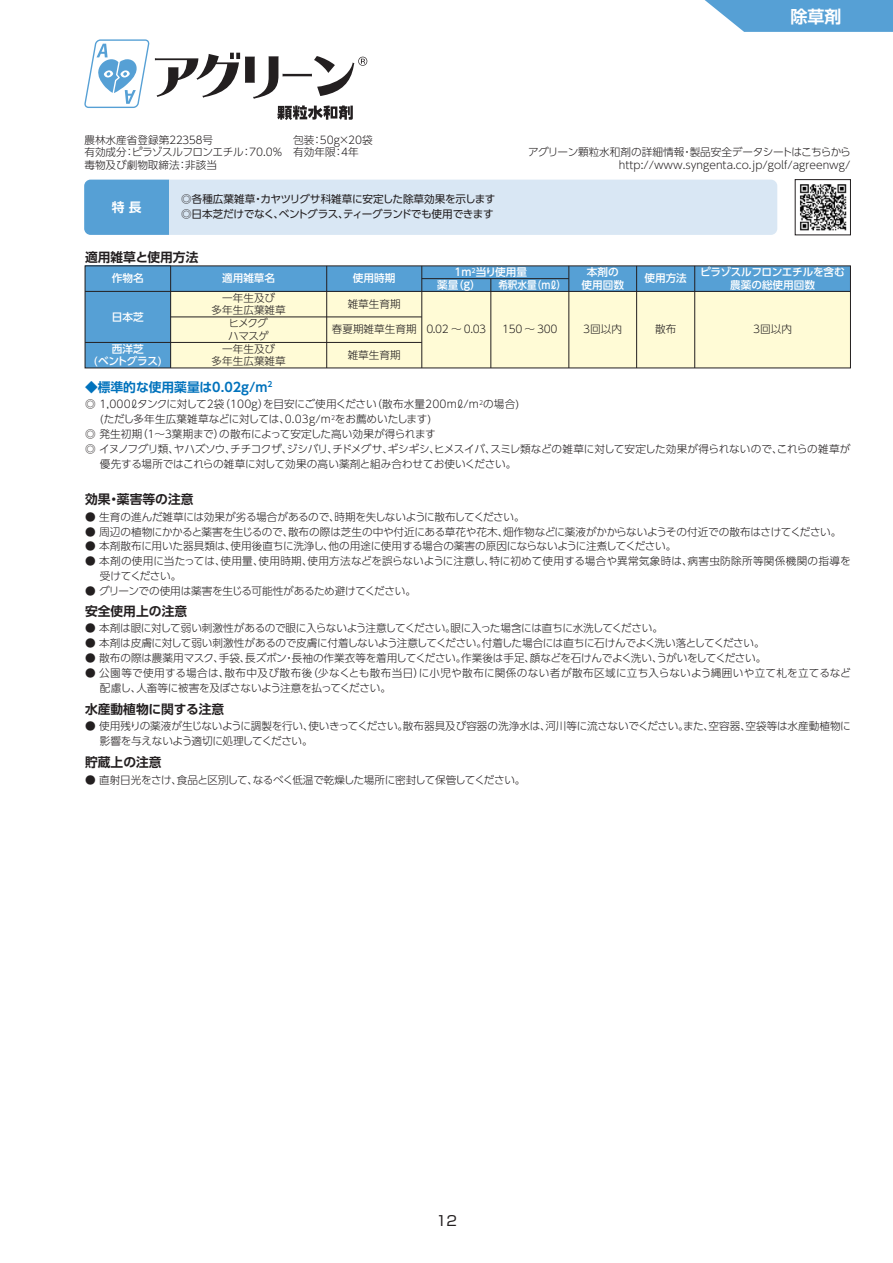
<style>
.page{position:relative;width:893px;height:1263px;background:#fff}
.page>*{position:absolute;margin:0;border:0;box-sizing:border-box;transform-origin:0 0}
.t1{font:700 16.95px "UD Shin Go Pr 6 De";color:#fff}
.t2{font:13.8px "Shin Go Pr 6";color:#231f20}
.t3{font:700 12.75px "UD Shin Go Pr 6 De";color:#231f20}
.t4{font:700 12.75px "UD Shin Go Pro De";color:#0072bc}
.t5{font:700 12.75px "UD Shin Go Pr 6 De";color:#fff}
.t6{font:300 10.65px/14.9px "UD Shin Go Pr 6";letter-spacing:-.02em;color:#231f20}
.t7{font:300 10.65px/14.9px "UD Shin Go Pr 6";letter-spacing:.015em;color:#231f20}
.t8{font:300 10.65px/12.8px "UD Shin Go Pr 6";color:#231f20}
.t9{font:10.65px/14.9px "UD Shin Go Pr 6";letter-spacing:-.03em;color:#231f20}
.t10{font:300 10.65px "UD Shin Go Pr 6";letter-spacing:.005em;color:#231f20}
.t11{font:300 10.65px "UD Shin Go Pr 6";letter-spacing:-.045em;color:#231f20}
.t12{font:500 10.65px/12.8px "UD Shin Go Pr 6";color:#fff;text-align:center}
.t13{font:500 10.65px/12.8px "UD Shin Go Pr 6";letter-spacing:-.02em;color:#fff;text-align:center}
.t14{font:500 10.65px/12.8px "UD Shin Go Pr 6";letter-spacing:-.025em;color:#fff;text-align:center}
.t15{font:500 10.65px "UD Shin Go Pr 6";color:#fff;scale:.9 1}
</style>
<div class="page">
<img style="left:799px;top:184px;width:48px;height:47px">
<svg style="left:84px;top:180px;width:693px;height:55px"></svg>
<div style="left:795px;top:179px;width:56px;height:56px;border:1px solid #231f20"></div>
<svg style="left:155px;top:53px;width:212px;height:46px"></svg>
<svg style="left:277px;top:105px;width:76px;height:15px"></svg>
<svg style="left:84px;top:39px;width:65px;height:69px"></svg>
<div style="left:171px;top:291px;width:679px;height:77px;background:#fffbd6"></div>
<div style="left:85px;top:266px;width:86px;height:102px;background:#56a0d5"></div>
<div style="left:85px;top:266px;width:765px;height:25px;background:#56a0d5"></div>
<hr style="left:170px;top:266px;width:1px;height:102px;background:#231f20">
<hr style="left:326px;top:266px;width:1px;height:102px;background:#231f20">
<hr style="left:422px;top:266px;width:1px;height:102px;background:#231f20">
<hr style="left:491px;top:279px;width:1px;height:89px;background:#231f20">
<hr style="left:569px;top:266px;width:1px;height:102px;background:#231f20">
<hr style="left:636px;top:266px;width:1px;height:102px;background:#231f20">
<hr style="left:694px;top:266px;width:1px;height:102px;background:#231f20">
<hr style="left:85px;top:291px;width:765px;height:1px;background:#231f20">
<hr style="left:422px;top:278px;width:147px;height:1px;background:#231f20">
<hr style="left:171px;top:317px;width:251px;height:1px;background:#231f20">
<hr style="left:85px;top:342px;width:337px;height:1px;background:#231f20">
<svg style="left:705px;top:0;width:188px;height:32px"></svg>
<h1 class="t1" style="left:790px;top:3px;width:53px">除草剤</h1>
<p class="t8" style="left:84px;top:133px;width:199px">農林水産省登録第２２３５８号<br>有効成分：ピラゾスルフロンエチル：70.0%毒物及び劇物取締法：非該当</p>
<p class="t8" style="left:293px;top:133px;width:81px">包装：50g×20袋有効年限：4年</p>
<p class="t5" style="left:112px;top:197px;width:31px">特 長</p>
<p class="t9" style="left:181px;top:192px;width:316px">◎各種広葉雑草・カヤツリグサ科雑草に安定した除草効果を示します◎日本芝だけでなく、ベントグラス、ティーグランドでも使用できます</p>
<p class="t3" style="left:85px;top:246px;width:115px">適用雑草と使用方法</p>
<p class="t8" style="left:528px;top:146px;width:324px;text-align:right">アグリーン顆粒水和剤の詳細情報・製品安全データシートはこちらからhttp://www.syngenta.co.jp/golf/agreenwg/</p>
<p class="t12" style="left:112px;top:272px;width:33px">作物名</p>
<p class="t12" style="left:112px;top:310px;width:33px">日本芝</p>
<p class="t14" style="left:94px;top:342px;width:69px">西洋芝<br>(ベントグラス)</p>
<p class="t12" style="left:437px;top:265px;width:91px;text-align:left;text-indent:17px">1m<sup>2</sup>当り使用量薬量（g）</p>
<p class="t12" style="left:222px;top:272px;width:55px">適用雑草名</p>
<p class="t12" style="left:353px;top:272px;width:44px">使用時期</p>
<p class="t12" style="left:581px;top:265px;width:44px">本剤の使用回数</p>
<p class="t6" style="left:583px;top:322px;width:40px">3回以内</p>
<p class="t15" style="left:498px;top:276px;width:77px">希釈水量（mℓ）</p>
<p class="t8" style="left:211px;top:291px;width:76px;text-align:center">一年生及び<br>多年生広葉雑草ヒメクグ<br>ハマスゲ<br>一年生及び<br>多年生広葉雑草</p>
<p class="t6" style="left:348px;top:296px;width:55px">雑草生育期</p>
<p class="t8" style="left:332px;top:323px;width:87px">春夏期雑草生育期</p>
<p class="t6" style="left:348px;top:347px;width:55px">雑草生育期</p>
<p class="t6" style="left:426px;top:322px;width:61px">0.02 ～ 0.03</p>
<p class="t6" style="left:502px;top:322px;width:57px">150 ～ 300</p>
<p class="t4" style="left:85px;top:376px;width:189px">◆標準的な使用薬量は0.02g/m<sup>2</sup></p>
<p class="t12" style="left:644px;top:272px;width:44px">使用方法</p>
<p class="t6" style="left:655px;top:322px;width:23px">散布</p>
<p class="t13" style="left:700px;top:265px;width:146px">ピラゾスルフロンエチルを含む農薬の総使用回数</p>
<p class="t6" style="left:753px;top:322px;width:40px">3回以内</p>
<p class="t10" style="left:85px;top:396px;width:436px">◎ 1,000ℓタンクに対して2袋（100g）を目安にご使用ください（散布水量200mℓ/m<sup>2</sup>の場合)</p>
<p class="t6" style="left:100px;top:411px;width:333px">(ただし多年生広葉雑草などに対しては、0.03g/m<sup>2</sup>をお薦めいたします)</p>
<p class="t6" style="left:85px;top:426px;width:352px">◎ 発生初期（１～３葉期まで）の散布によって安定した高い効果が得られます</p>
<p class="t6" style="left:85px;top:441px;width:767px">◎ イヌノフグリ類、ヤハズソウ、チチコクザ、ジシバリ、チドメグサ、ギシギシ、ヒメスイバ、スミレ類などの雑草に対して安定した効果が得られないので、これらの雑草が</p>
<p class="t6" style="left:100px;top:456px;width:418px">優先する場所ではこれらの雑草に対して効果の高い薬剤と組み合わせてお使いください。</p>
<p class="t3" style="left:85px;top:489px;width:110px">効果・薬害等の注意</p>
<p class="t6" style="left:85px;top:509px;width:441px">● 生育の進んだ雑草には効果が劣る場合があるので、時期を失しないように散布してください。</p>
<p class="t6" style="left:85px;top:524px;width:758px">● 周辺の植物にかかると薬害を生じるので、散布の際は芝生の中や付近にある草花や花木、畑作物などに薬液がかからないようその付近での散布はさけてください。</p>
<p class="t6" style="left:85px;top:539px;width:593px">● 本剤散布に用いた器具類は、使用後直ちに洗浄し、他の用途に使用する場合の薬害の原因にならないように注煮してください。</p>
<p class="t7" style="left:100px;top:553px;width:752px;text-indent:-15px">● 本剤の使用に当たっては、使用量、使用時期、使用方法などを誤らないように注意し、特に初めて使用する場合や異常気象時は、病害虫防除所等関係機関の指導を受けてください。</p>
<p class="t6" style="left:85px;top:583px;width:332px">● グリーンでの使用は薬害を生じる可能性があるため避けてください。</p>
<p class="t3" style="left:85px;top:600px;width:104px">安全使用上の注意</p>
<p class="t6" style="left:85px;top:620px;width:579px">● 本剤は眼に対して弱い刺激性があるので眼に入らないよう注意してください。眼に入った場含には直ちに水洗してください。</p>
<p class="t6" style="left:85px;top:635px;width:681px">● 本剤は皮膚に対して弱い刺激性があるので皮膚に付着しないよう注意してください。付着した場合には直ちに石けんでよく洗い落としてください。</p>
<p class="t6" style="left:85px;top:650px;width:683px">● 散布の際は農薬用マスク、手袋、長ズボン・長袖の作業衣等を着用してください。作業後は手足、顔などを石けんでよく洗い、うがいをしてください。</p>
<p class="t7" style="left:100px;top:665px;width:752px;text-indent:-15px">● 公園等で使用する場合は、散布中及び散布後（少なくとも散布当日）に小児や散布に関係のない者が散布区域に立ち入らないよう縄囲いや立て札を立てるなど配慮し、人畜等に被害を及ぼさないよう注意を払ってください。</p>
<p class="t3" style="left:85px;top:698px;width:141px">水産動植物に関する注意</p>
<p class="t6" style="left:100px;top:719px;width:752px;text-indent:-15px">● 使用残りの薬液が生じないように調製を行い、使いきってください。散布器具及び容器の洗浄水は、河川等に流さないでください。また、空容器、空袋等は水産動植物に影響を与えないよう適切に処理してください。</p>
<p class="t3" style="left:85px;top:752px;width:78px">貯蔵上の注意</p>
<p class="t11" style="left:85px;top:771px;width:442px">● 直射日光をさけ、食品と区別して、なるべく低温で乾燥した場所に密封して保管してください。</p>
<p class="t2" style="left:436px;top:1209px;width:22px">12</p>
</div>
